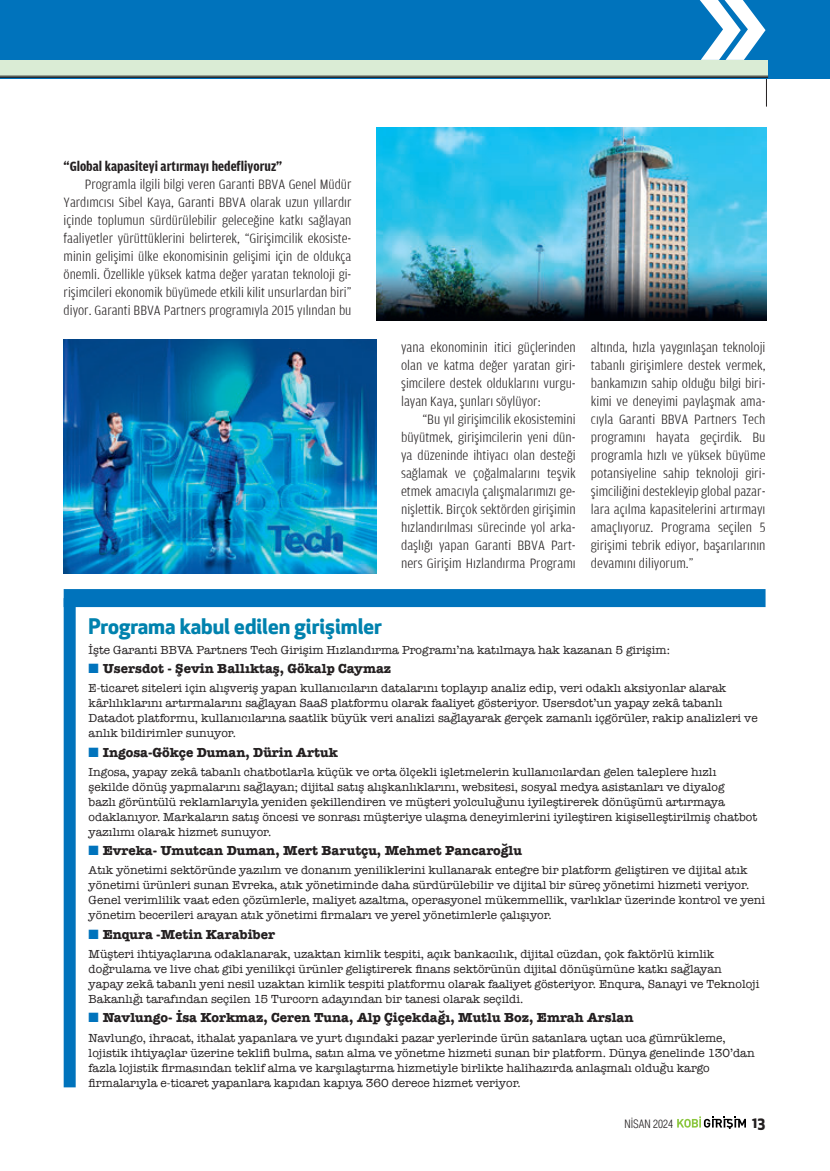
<style>
.page{position:relative;width:830px;height:1171px;background:#fff}
.page>*{position:absolute;margin:0;border:0;box-sizing:border-box;transform-origin:0 0}
.t1{font:700 21px "Apex New";color:#0082ae}
.t2{font:700 15px "Apex New";color:#231f20}
.t3{font:300 condensed 14.25px/18px "Amplitude Aubi 3";color:#231f20;text-align:justify;scale:1.09 1}
.t4{font:300 condensed 14.25px/18px "Amplitude Aubi 3";color:#231f20;text-align:justify;scale:1.08 1}
.t5{font:700 condensed 14.25px "Amplitude Aubi 3";color:#231f20}
.t6{font:700 13.5px "American Typewriter";color:#231f20}
.t7{font:12px/15px "American Typewriter";color:#231f20}
.t8{font:300 11.25px "Helveticam Cond";color:#231f20}
.s1{color:#0073bc}
</style>
<div class="page">
<div style="left:64px;top:589px;width:701px;height:18px;background:#0073bc"></div>
<div style="left:64px;top:598px;width:12px;height:489px;background:#0073bc"></div>
<svg style="left:677px;top:1116px;width:69px;height:12px"></svg>
<hr style="left:766px;top:77px;width:1px;height:30px;background:#231f20">
<div style="left:0;top:0;width:830px;height:78px;background:#0073bc"></div>
<div style="left:0;top:60px;width:768px;height:16px;background:#daecd5"></div>
<hr style="left:0;top:76px;width:768px;height:1px;background:#231f20">
<hr style="left:0;top:77px;width:768px;height:1px;background:#231f20">
<svg style="left:700px;top:0;width:65px;height:60px"></svg>
<img style="left:64px;top:339px;width:312px;height:234px">
<img style="left:376px;top:128px;width:390px;height:192px">
<p class="t5" style="left:64px;top:158px;width:220px">“Global kapasiteyi artırmayı hedefliyoruz”</p>
<p class="t4" style="left:64px;top:175px;width:268px;text-indent:21px">Programla ilgili bilgi veren Garanti BBVA Genel Müdür Yardımcısı Sibel Kaya, Garanti BBVA olarak uzun yıllardır içinde toplumun sürdürülebilir geleceğine katkı sağlayan faaliyetler yürüttüklerini belirterek, “Girişimcilik ekosiste&shy;minin gelişimi ülke ekonomisinin gelişimi için de oldukça önemli. Özellikle yüksek katma değer yaratan teknoloji gi&shy;rişimcileri ekonomik büyümede etkili kilit unsurlardan biri” diyor. Garanti BBVA Partners programıyla 2015 yılından bu</p>
<p class="t4" style="left:401px;top:338px;width:163px">yana ekonominin itici güçlerinden olan ve katma değer yaratan giri&shy;şimcilere destek olduklarını vurgu&shy;layan Kaya, şunları söylüyor:</p>
<p class="t3" style="left:401px;top:410px;width:162px;text-indent:21px">“Bu yıl girişimcilik ekosistemini büyütmek, girişimcilerin yeni dün&shy;ya düzeninde ihtiyacı olan desteği sağlamak ve çoğalmalarını teşvik etmek amacıyla çalışmalarımızı ge&shy;nişlettik. Birçok sektörden girişimin hızlandırılması sürecinde yol arka&shy;daşlığı yapan Garanti BBVA Part&shy;ners Girişim Hızlandırma Programı</p>
<p class="t3" style="left:591px;top:338px;width:162px">altında, hızla yaygınlaşan teknoloji tabanlı girişimlere destek vermek, bankamızın sahip olduğu bilgi biri&shy;kimi ve deneyimi paylaşmak ama&shy;cıyla Garanti BBVA Partners Tech programını hayata geçirdik. Bu programla hızlı ve yüksek büyüme potansiyeline sahip teknoloji giri&shy;şimciliğini destekleyip global pazar&shy;lara açılma kapasitelerini artırmayı amaçlıyoruz. Programa seçilen 5 girişimi tebrik ediyor, başarılarının devamını diliyorum.”</p>
<p class="t1" style="left:89px;top:611px;width:295px">Programa kabul edilen girişimler</p>
<p class="t7" style="left:89px;top:641px;width:583px">İşte Garanti BBVA Partners Tech Girişim Hızlandırma Programı’na katılmaya hak kazanan 5 girişim:</p>
<p class="t6" style="left:89px;top:656px;width:304px"><span class="s1">■</span> Usersdot - Şevin Ballıktaş, Gökalp Caymaz</p>
<p class="t7" style="left:89px;top:680px;width:670px">E-ticaret siteleri için alışveriş yapan kullanıcıların datalarını toplayıp analiz edip, veri odaklı aksiyonlar alarak kârlılıklarını artırmalarını sağlayan SaaS platformu olarak faaliyet gösteriyor. Usersdot’un yapay zekâ tabanlı Datadot platformu, kullanıcılarına saatlik büyük veri analizi sağlayarak gerçek zamanlı içgörüler, rakip analizleri ve anlık bildirimler sunuyor.</p>
<p class="t6" style="left:89px;top:740px;width:251px"><span class="s1">■</span> Ingosa-Gökçe Duman, Dürin Artuk</p>
<p class="t7" style="left:89px;top:763px;width:670px">Ingosa, yapay zekâ tabanlı chatbotlarla küçük ve orta ölçekli işletmelerin kullanıcılardan gelen taleplere hızlı şekilde dönüş yapmalarını sağlayan; dijital satış alışkanlıklarını, websitesi, sosyal medya asistanları ve diyalog<br>bazlı görüntülü reklamlarıyla yeniden şekillendiren ve müşteri yolculuğunu iyileştirerek dönüşümü artırmaya odaklanıyor. Markaların satış öncesi ve sonrası müşteriye ulaşma deneyimlerini iyileştiren kişiselleştirilmiş chatbot yazılımı olarak hizmet sunuyor.</p>
<p class="t6" style="left:89px;top:838px;width:435px"><span class="s1">■</span> Evreka- Umutcan Duman, Mert Barutçu, Mehmet Pancaroğlu</p>
<p class="t7" style="left:89px;top:862px;width:678px">Atık yönetimi sektöründe yazılım ve donanım yeniliklerini kullanarak entegre bir platform geliştiren ve dijital atık yönetimi ürünleri sunan Evreka, atık yönetiminde daha sürdürülebilir ve dijital bir süreç yönetimi hizmeti veriyor.<br>Genel verimlilik vaat eden çözümlerle, maliyet azaltma, operasyonel mükemmellik, varlıklar üzerinde kontrol ve yeni yönetim becerileri arayan atık yönetimi firmaları ve yerel yönetimlerle çalışıyor.</p>
<p class="t6" style="left:89px;top:922px;width:188px"><span class="s1">■</span> Enqura -Metin Karabiber</p>
<p class="t7" style="left:89px;top:945px;width:672px">Müşteri ihtiyaçlarına odaklanarak, uzaktan kimlik tespiti, açık bankacılık, dijital cüzdan, çok faktörlü kimlik doğrulama ve live chat gibi yenilikçi ürünler geliştirerek finans sektörünün dijital dönüşümüne katkı sağlayan yapay zekâ tabanlı yeni nesil uzaktan kimlik tespiti platformu olarak faaliyet gösteriyor. Enqura, Sanayi ve Teknoloji Bakanlığı tarafından seçilen 15 Turcorn adayından bir tanesi olarak seçildi.</p>
<p class="t6" style="left:89px;top:1005px;width:546px"><span class="s1">■</span> Navlungo- İsa Korkmaz, Ceren Tuna, Alp Çiçekdağı, Mutlu Boz, Emrah Arslan</p>
<p class="t7" style="left:89px;top:1029px;width:667px">Navlungo, ihracat, ithalat yapanlara ve yurt dışındaki pazar yerlerinde ürün satanlara uçtan uca gümrükleme, lojistik ihtiyaçlar üzerine teklifi bulma, satın alma ve yönetme hizmeti sunan bir platform. Dünya genelinde 130’dan fazla lojistik firmasından teklif alma ve karşılaştırma hizmetiyle birlikte halihazırda anlaşmalı olduğu kargo firmalarıyla e-ticaret yapanlara kapıdan kapıya 360 derece hizmet veriyor.</p>
<p class="t8" style="left:624px;top:1116px;width:50px">NİSAN 2024</p>
<p class="t2" style="left:752px;top:1110px;width:15px">13</p>
</div>
